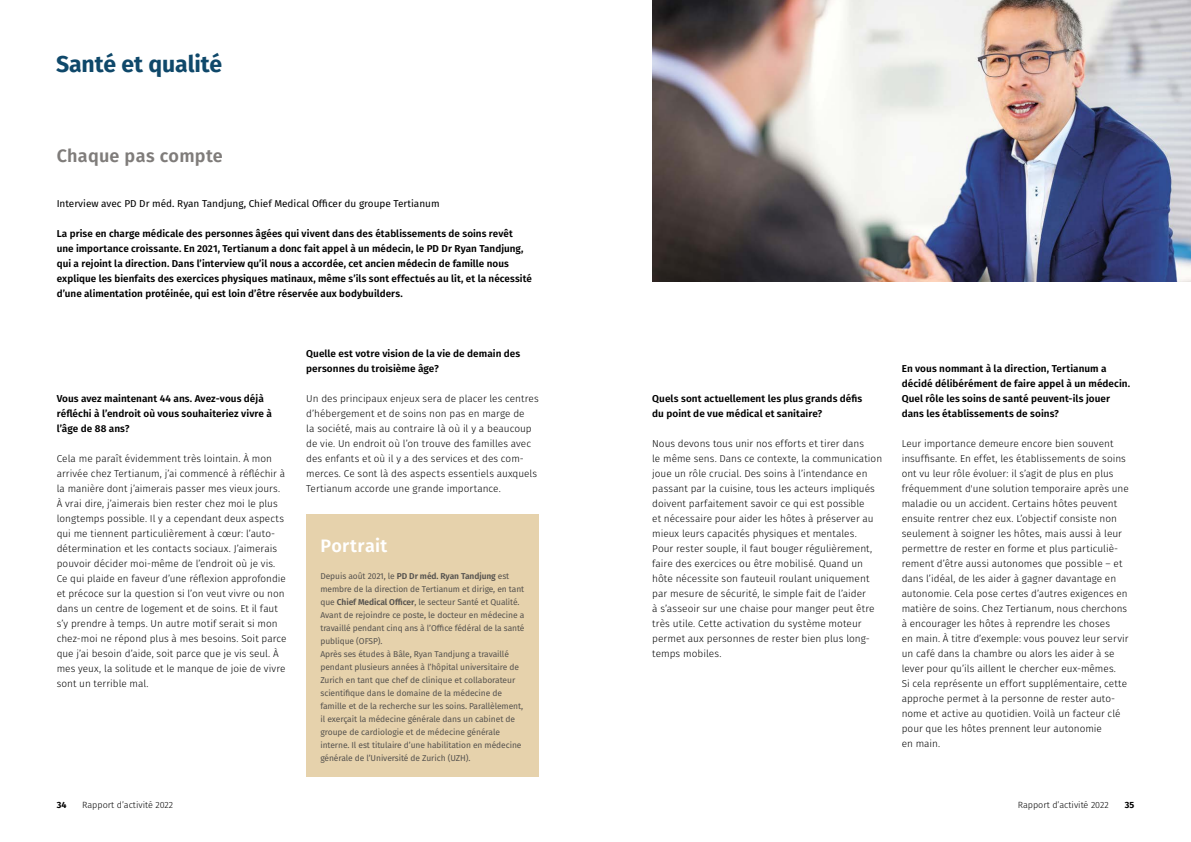
<style>
.page{position:relative;width:1191px;height:842px;background:#fff}
.page>*{position:absolute;margin:0;border:0;box-sizing:border-box;transform-origin:0 0}
.t1{font:700 23px "Fira Sans";letter-spacing:-.005em;color:#0f486a}
.t2{font:600 18px "Fira Sans";letter-spacing:.015em;color:#7f7c7a}
.t3{font:600 18px "Fira Sans";letter-spacing:.02em;color:#fff}
.t4{font:300 10px/15px "Fira Sans";color:#000}
.t5{font:600 10px/15px "Fira Sans";letter-spacing:.005em;color:#000}
.t6{font:10px "Fira Sans";color:#000}
.t7{font:300 9px "Fira Sans";color:#000}
.t8{font:700 9px "Fira Sans";color:#000}
.t9{font:8.5px/13px "Fira Sans";letter-spacing:-.01em;color:#55524e}
.s1{font-weight:600}
</style>
<div class="page">
<img style="left:652px;top:0;width:539px;height:282px">
<div style="left:306px;top:514px;width:233px;height:263px;background:#e6d2ac"></div>
<h1 class="t1" style="left:56px;top:44px;width:168px">Santé et qualité</h1>
<h2 class="t2" style="left:57px;top:141px;width:168px">Chaque pas compte</h2>
<p class="t6" style="left:57px;top:196px;width:384px">Interview avec PD Dr méd. Ryan Tandjung, Chief Medical Officer du groupe Tertianum</p>
<p class="t5" style="left:57px;top:225px;width:477px">La prise en charge médicale des personnes âgées qui vivent dans des établissements de soins revêt une importance croissante. En 2021, Tertianum a donc fait appel à un médecin, le PD Dr Ryan Tandjung, qui a rejoint la direction. Dans l’interview qu’il nous a accordée, cet ancien médecin de famille nous explique les bienfaits des exercices physiques matinaux, même s’ils sont effectués au lit, et la nécessité d’une alimentation protéinée, qui est loin d’être réservée aux bodybuilders.</p>
<p class="t5" style="left:57px;top:390px;width:217px">Vous avez maintenant 44 ans. Avez-vous déjà réfléchi à l’endroit où vous souhaiteriez vivre à l’âge de 88 ans?</p>
<p class="t4" style="left:57px;top:451px;width:231px">Cela me paraît évidemment très lointain. À mon arrivée chez Tertianum, j’ai commencé à réfléchir à la manière dont j’aimerais passer mes vieux jours.<br>À vrai dire, j’aimerais bien rester chez moi le plus longtemps possible. Il y a cependant deux aspects qui me tiennent particulièrement à cœur: l’auto&shy;détermination et les contacts sociaux. J’aimerais pouvoir décider moi-même de l’endroit où je vis.<br>Ce qui plaide en faveur d’une réflexion approfondie et précoce sur la question si l’on veut vivre ou non dans un centre de logement et de soins. Et il faut s’y prendre à temps. Un autre motif serait si mon chez-moi ne répond plus à mes besoins. Soit parce que j’ai besoin d’aide, soit parce que je vis seul. À mes yeux, la solitude et le manque de joie de vivre sont un terrible mal.</p>
<p class="t5" style="left:306px;top:345px;width:216px">Quelle est votre vision de la vie de demain des personnes du troisième âge?</p>
<p class="t4" style="left:306px;top:391px;width:234px">Un des principaux enjeux sera de placer les centres d’hébergement et de soins non pas en marge de<br>la société, mais au contraire là où il y a beaucoup de vie. Un endroit où l’on trouve des familles avec des enfants et où il y a des services et des com&shy;merces. Ce sont là des aspects essentiels auxquels Tertianum accorde une grande importance.</p>
<p class="t5" style="left:652px;top:390px;width:212px">Quels sont actuellement les plus grands défis du point de vue médical et sanitaire?</p>
<p class="t4" style="left:652px;top:436px;width:231px">Nous devons tous unir nos efforts et tirer dans<br>le même sens. Dans ce contexte, la communication joue un rôle crucial. Des soins à l’intendance en passant par la cuisine, tous les acteurs impliqués doivent parfaitement savoir ce qui est possible<br>et nécessaire pour aider les hôtes à préserver au mieux leurs capacités physiques et mentales.<br>Pour rester souple, il faut bouger régulièrement, faire des exercices ou être mobilisé. Quand un hôte nécessite son fauteuil roulant uniquement par mesure de sécurité, le simple fait de l’aider<br>à s’asseoir sur une chaise pour manger peut être très utile. Cette activation du système moteur permet aux personnes de rester bien plus long&shy;temps mobiles.</p>
<h2 class="t3" style="left:320px;top:531px;width:68px">Portrait</h2>
<p class="t9" style="left:320px;top:569px;width:206px">Depuis août 2021, le <span class="s1">PD Dr méd. Ryan Tandjung</span> est membre de la direction de Tertianum et dirige, en tant que <span class="s1">Chief Medical Officer</span>, le secteur Santé et Qualité.<br>Avant de rejoindre ce poste, le docteur en médecine a travaillé pendant cinq ans à l’Office fédéral de la santé publique (OFSP).<br>Après ses études à Bâle, Ryan Tandjung a travaillé pendant plusieurs années à l’hôpital universitaire de Zurich en tant que chef de clinique et collaborateur scientifique dans le domaine de la médecine de famille et de la recherche sur les soins. Parallèlement, il exerçait la médecine générale dans un cabinet de groupe de cardiologie et de médecine générale interne. Il est titulaire d’une habilitation en médecine générale de l’Université de Zurich (UZH).</p>
<p class="t5" style="left:901px;top:360px;width:230px">En vous nommant à la direction, Tertianum a décidé délibérément de faire appel à un médecin.<br>Quel rôle les soins de santé peuvent-ils jouer dans les établissements de soins?</p>
<p class="t4" style="left:901px;top:436px;width:228px">Leur importance demeure encore bien souvent insuffisante. En effet, les établissements de soins ont vu leur rôle évoluer: il s’agit de plus en plus fréquemment d'une solution temporaire après une maladie ou un accident. Certains hôtes peuvent ensuite rentrer chez eux. L’objectif consiste non seulement à soigner les hôtes, mais aussi à leur permettre de rester en forme et plus particuliè&shy;rement d’être aussi autonomes que possible – et dans l’idéal, de les aider à gagner davantage en autonomie. Cela pose certes d’autres exigences en matière de soins. Chez Tertianum, nous cherchons à encourager les hôtes à reprendre les choses<br>en main. À titre d’exemple: vous pouvez leur servir un café dans la chambre ou alors les aider à se lever pour qu’ils aillent le chercher eux-mêmes.<br>Si cela représente un effort supplémentaire, cette approche permet à la personne de rester auto&shy;nome et active au quotidien. Voilà un facteur clé pour que les hôtes prennent leur autonomie<br>en main.</p>
<p class="t7" style="left:82px;top:798px;width:92px">Rapport d’activité 2022</p>
<p class="t7" style="left:1017px;top:798px;width:92px">Rapport d’activité 2022</p>
<p class="t8" style="left:57px;top:797px;width:11px">34</p>
<p class="t8" style="left:1124px;top:797px;width:11px">35</p>
</div>
